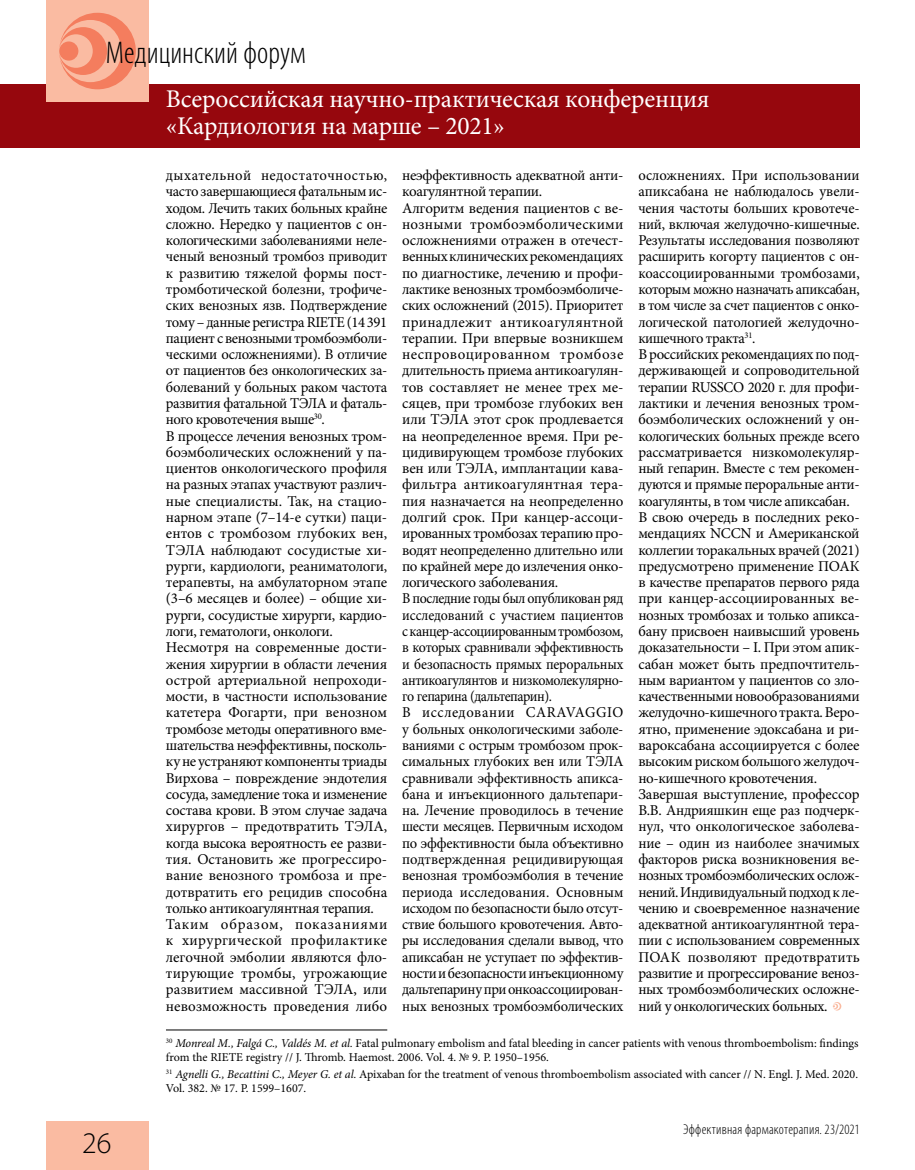
<style>
.page{position:relative;width:915px;height:1170px;background:#fff}
.page>*{position:absolute;margin:0;border:0;box-sizing:border-box;transform-origin:0 0}
.t1{font:300 condensed 31.5px "Myriad Pro";color:#000}
.t2{font:300 30px "Myriad Pro";color:#000}
.t3{font:25.5px/27px "Minion Pro";letter-spacing:-.01em;color:#fff}
.t4{font:15px/16.2px "Minion Pro";letter-spacing:-.015em;color:#000}
.t5{font:300 condensed 14.25px "Myriad Pro";letter-spacing:.015em;color:#000}
.t6{font:12px/13.5px "Minion Pro";color:#000}
.s1{font-style:italic}
</style>
<div class="page">
<div style="left:0;top:84px;width:859px;height:63px;background:#96070d"></div>
<div style="left:47px;top:0;width:102px;height:102px;background:#fabba2"></div>
<svg style="left:59px;top:13px;width:77px;height:76px"></svg>
<div style="left:59px;top:41px;width:19px;height:20px;background:#f47d5e;border-radius:50%"></div>
<div style="left:47px;top:1121px;width:102px;height:48px;background:#fabba2"></div>
<svg style="left:832px;top:1002px;width:9px;height:8px"></svg>
<hr style="left:166px;top:1029px;width:221px;height:1px;background:#000">
<h1 class="t1" style="left:106px;top:34px;width:201px">Медицинский форум</h1>
<h2 class="t2" style="left:82px;top:1125px;width:31px">26</h2>
<h3 class="t3" style="left:166px;top:85px;width:545px">Всероссийская научно-практическая конференция «Кардиология на марше – 2021»</h3>
<p class="t4" style="left:166px;top:167px;width:223px">дыхательной недостаточностью, часто завершающиеся фатальным ис&shy;ходом. Лечить таких больных крайне сложно. Нередко у пациентов с он&shy;кологическими заболеваниями неле&shy;ченый венозный тромбоз приводит к развитию тяжелой формы пост&shy;тромботической болезни, трофиче&shy;ских венозных язв. Подтверждение тому – данные регистра RIETE (14 391 пациент с венозными тромбоэмболи&shy;ческими осложнениями). В отличие от пациентов без онкологических за&shy;болеваний у больных раком частота развития фатальной ТЭЛА и фаталь&shy;ного кровотечения выше<sup>30</sup>.<br>В процессе лечения венозных тром&shy;боэмболических осложнений у па&shy;циентов онкологического профиля на разных этапах участвуют различ&shy;ные специалисты. Так, на стацио&shy;нарном этапе (7–14-е сутки) паци&shy;ентов с тромбозом глубоких вен, ТЭЛА наблюдают сосудистые хи&shy;рурги, кардиологи, реаниматологи, терапевты, на амбулаторном этапе (3–6 месяцев и более) – общие хи&shy;рурги, сосудистые хирурги, кардио&shy;логи, гематологи, онкологи.<br>Несмотря на современные дости&shy;жения хирургии в области лечения острой артериальной непроходи&shy;мости, в частности использование катетера Фогарти, при венозном тромбозе методы оперативного вме&shy;шательства неэффективны, посколь&shy;ку не устраняют компоненты триады Вирхова – повреждение эндотелия сосуда, замедление тока и изменение состава крови. В этом случае задача хирургов – предотвратить ТЭЛА, когда высока вероятность ее разви&shy;тия. Остановить же прогрессиро&shy;вание венозного тромбоза и пре&shy;дотвратить его рецидив способна только антикоагулянтная терапия.<br>Таким образом, показаниями к хирургической профилактике легочной эмболии являются фло&shy;тирующие тромбы, угрожающие развитием массивной ТЭЛА, или невозможность проведения либо</p>
<p class="t4" style="left:402px;top:167px;width:223px">неэффективность адекватной анти&shy;коагулянтной терапии.<br>Алгоритм ведения пациентов с ве&shy;нозными тромбоэмболическими осложнениями отражен в отечест&shy;венных клинических рекомендациях по диагностике, лечению и профи&shy;лактике венозных тромбоэмболиче&shy;ских осложнений (2015). Приоритет принадлежит антикоагулянтной терапии. При впервые возникшем неспровоцированном тромбозе длительность приема антикоагулян&shy;тов составляет не менее трех ме&shy;сяцев, при тромбозе глубоких вен или ТЭЛА этот срок продлевается на неопределенное время. При ре&shy;цидивирующем тромбозе глубоких вен или ТЭЛА, имплантации кава&shy;фильтра антикоагулянтная тера&shy;пия назначается на неопределенно долгий срок. При канцер-ассоци&shy;ированных тромбозах терапию про&shy;водят неопределенно длительно или по крайней мере до излечения онко&shy;логического заболевания.<br>В последние годы был опубликован ряд исследований с участием пациентов с канцер-ассоциированным тромбозом, в которых сравнивали эффективность и безопасность прямых пероральных антикоагулянтов и низкомолекулярно&shy;го гепарина (дальтепарин).<br>В исследовании CARAVAGGIO у больных онкологическими заболе&shy;ваниями с острым тромбозом прок&shy;симальных глубоких вен или ТЭЛА сравнивали эффективность апикса&shy;бана и инъекционного дальтепари&shy;на. Лечение проводилось в течение шести месяцев. Первичным исходом по эффективности была объективно подтвержденная рецидивирующая венозная тромбоэмболия в течение периода исследования. Основным исходом по безопасности было отсут&shy;ствие большого кровотечения. Авто&shy;ры исследования сделали вывод, что апиксабан не уступает по эффектив&shy;ности и безопасности инъекционному дальтепарину при онкоассоциирован&shy;ных венозных тромбоэмболических</p>
<p class="t4" style="left:638px;top:167px;width:223px">осложнениях. При использовании апиксабана не наблюдалось увели&shy;чения частоты больших кровотече&shy;ний, включая желудочно-кишечные.<br>Результаты исследования позволяют расширить когорту пациентов с он&shy;коассоциированными тромбозами, которым можно назначать апиксабан, в том числе за счет пациентов с онко&shy;логической патологией желудочно&shy;кишечного тракта<sup>31</sup>.<br>В российских рекомендациях по под&shy;держивающей и сопроводительной терапии RUSSCO 2020 г. для профи&shy;лактики и лечения венозных тром&shy;боэмболических осложнений у он&shy;кологических больных прежде всего рассматривается низкомолекуляр&shy;ный гепарин. Вместе с тем рекомен&shy;дуются и прямые пероральные анти&shy;коагулянты, в том числе апиксабан.<br>В свою очередь в последних реко&shy;мендациях NCCN и Американской коллегии торакальных врачей (2021) предусмотрено применение ПОАК в качестве препаратов первого ряда при канцер-ассоциированных ве&shy;нозных тромбозах и только апикса&shy;бану присвоен наивысший уровень доказательности – I. При этом апик&shy;сабан может быть предпочтитель&shy;ным вариантом у пациентов со зло&shy;качественными новообразованиями желудочно-кишечного тракта. Веро&shy;ятно, применение эдоксабана и ри&shy;вароксабана ассоциируется с более высоким риском большого желудоч&shy;но-кишечного кровотечения.<br>Завершая выступление, профессор В.В. Андрияшкин еще раз подчерк&shy;нул, что онкологическое заболева&shy;ние – один из наиболее значимых факторов риска возникновения ве&shy;нозных тромбоэмболических ослож&shy;нений. Индивидуальный подход к ле&shy;чению и своевременное назначение адекватной антикоагулянтной тера&shy;пии с использованием современных ПОАК позволяют предотвратить развитие и прогрессирование веноз&shy;ных тромбоэмболических осложне&shy;ний у онкологических больных.</p>
<p class="t6" style="left:166px;top:1036px;width:694px"><sup>30</sup> <span class="s1">Monreal M., Falgá C., Valdés M. et al.</span> Fatal pulmonary embolism and fatal bleeding in cancer patients with venous thromboembolism: findings from the RIETE registry // J. Thromb. Haemost. 2006. Vol. 4. № 9. P. 1950–1956.</p>
<p class="t6" style="left:166px;top:1067px;width:693px"><sup>31</sup> <span class="s1">Agnelli G., Becattini C., Meyer G. et al.</span> Apixaban for the treatment of venous thromboembolism associated with cancer // N. Engl. J. Med. 2020.<br>Vol. 382. № 17. P. 1599–1607.</p>
<p class="t5" style="left:683px;top:1120px;width:178px">Эффективная фармакотерапия. 23/2021</p>
</div>
